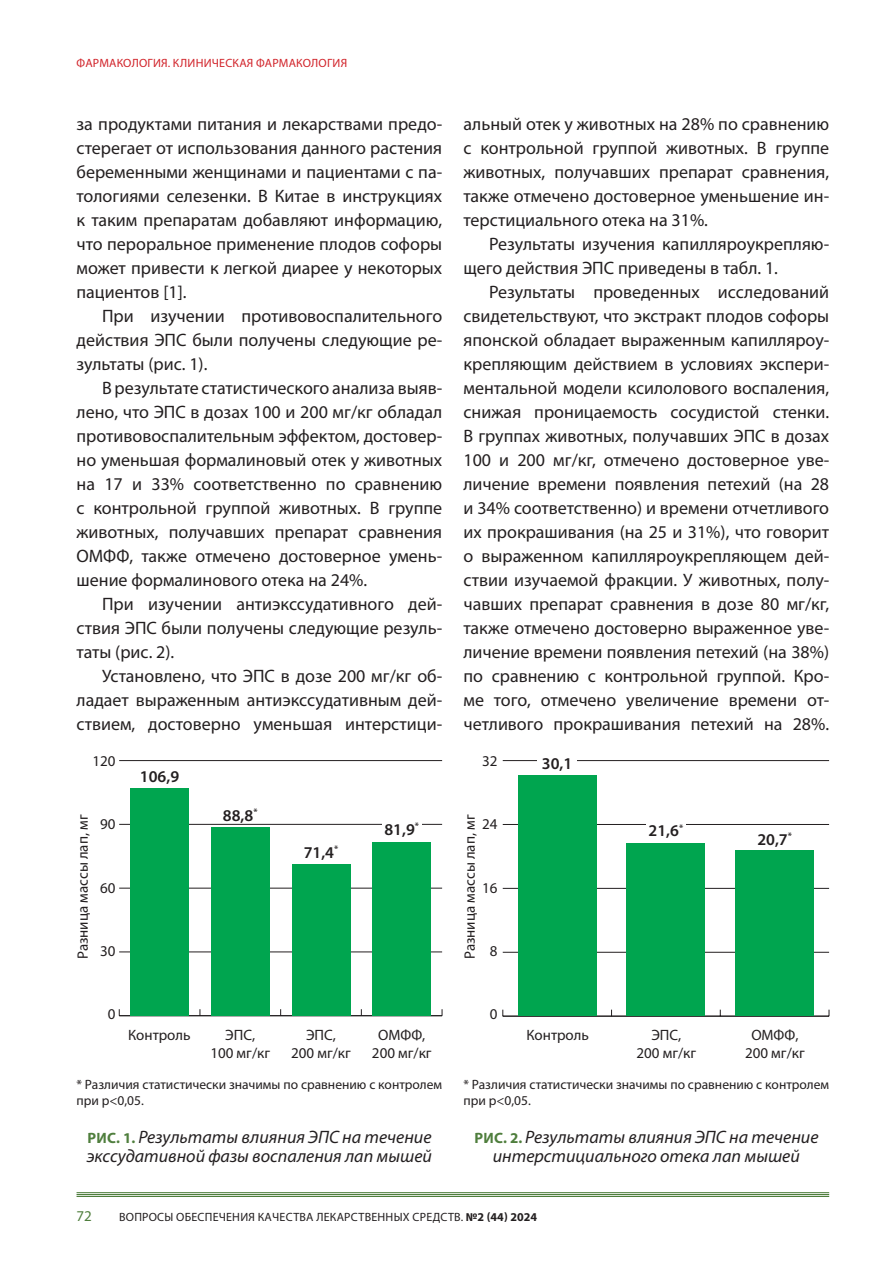
<style>
.page{position:relative;width:893px;height:1263px;background:#fff}
.page>*{position:absolute;margin:0;border:0;box-sizing:border-box;transform-origin:0 0}
.text{font:18px/24px "Myriad Pro";color:#231f20;text-align:justify}
.text_perenos{font:18px/24px "Myriad Pro";color:#231f20;text-align:justify}
.ris-podp{font:italic 18px/19.5px "Myriad Pro";color:#231f20}
.info{font:600 16.5px "Myriad Pro";color:#231f20}
.info-2{font:15px/18px "Myriad Pro";color:#231f20;text-align:center}
.t1{font:15px "Myriad Pro";color:#4f7e3d}
.info-3{font:13.5px/16.5px "Myriad Pro";color:#231f20}
.t2{font:12px "Myriad Pro";letter-spacing:.02em;color:#231f20}
.t3{font:12px "Myriad Pro";letter-spacing:.02em;color:#d1232a}
.s1{font-weight:700;font-style:normal;font-size:15px;color:#4f7e3d}
.s2{font-weight:700}
</style>
<div class="page">
<hr style="left:77px;top:1192px;width:752px;height:1px;background:#4f7e3d">
<hr style="left:77px;top:1194px;width:752px;height:1px;background:#4f7e3d">
<hr style="left:77px;top:1196px;width:752px;height:1px;background:#4f7e3d">
<hr style="left:503px;top:1016px;width:326px;height:1px;background:#231f20">
<hr style="left:503px;top:952px;width:326px;height:1px;background:#231f20">
<hr style="left:503px;top:888px;width:326px;height:1px;background:#231f20">
<hr style="left:503px;top:824px;width:326px;height:1px;background:#231f20">
<hr style="left:503px;top:760px;width:326px;height:1px;background:#231f20">
<div style="left:518px;top:776px;width:78px;height:240px;background:#00a54f"></div>
<div style="left:627px;top:844px;width:78px;height:172px;background:#00a54f"></div>
<div style="left:735px;top:851px;width:79px;height:165px;background:#00a54f"></div>
<hr style="left:119px;top:1015px;width:323px;height:1px;background:#231f20">
<hr style="left:119px;top:952px;width:323px;height:1px;background:#231f20">
<hr style="left:119px;top:888px;width:323px;height:1px;background:#231f20">
<hr style="left:119px;top:824px;width:323px;height:1px;background:#231f20">
<hr style="left:119px;top:760px;width:323px;height:1px;background:#231f20">
<div style="left:130px;top:788px;width:59px;height:227px;background:#00a54f"></div>
<div style="left:211px;top:827px;width:58px;height:188px;background:#00a54f"></div>
<div style="left:292px;top:864px;width:58px;height:151px;background:#00a54f"></div>
<div style="left:373px;top:842px;width:58px;height:173px;background:#00a54f"></div>
<div style="left:382px;top:822px;width:39px;height:16px;background:#fff"></div>
<div style="left:537px;top:756px;width:40px;height:18px;background:#fff"></div>
<div style="left:646px;top:824px;width:39px;height:16px;background:#fff"></div>
<p class="t3" style="left:77px;top:56px;width:272px">ФАРМАКОЛОГИЯ. КЛИНИЧЕСКАЯ ФАРМАКОЛОГИЯ</p>
<p class="text" style="left:77px;top:112px;width:367px">за продуктами питания и лекарствами предо&shy;стерегает от использования данного растения беременными женщинами и пациентами с па&shy;тологиями селезенки. В Китае в инструкциях к таким препаратам добавляют информацию, что пероральное применение плодов софоры может привести к легкой диарее у некоторых пациентов [1].</p>
<p class="text" style="left:77px;top:304px;width:367px;text-indent:26px">При изучении противовоспалительного действия ЭПС были получены следующие ре&shy;зультаты (рис. 1).</p>
<p class="text" style="left:77px;top:376px;width:367px;text-indent:26px">В результате статистического анализа выяв&shy;лено, что ЭПС в дозах 100 и 200 мг/кг обладал противовоспалительным эффектом, достовер&shy;но уменьшая формалиновый отек у животных на 17 и 33% соответственно по сравнению с контрольной группой животных. В группе животных, получавших препарат сравнения ОМФФ, также отмечено достоверное умень&shy;шение формалинового отека на 24%.</p>
<p class="text" style="left:77px;top:592px;width:367px;text-indent:26px">При изучении антиэкссудативного дей&shy;ствия ЭПС были получены следующие резуль&shy;таты (рис. 2).</p>
<p class="text_perenos" style="left:77px;top:664px;width:367px;text-indent:26px">Установлено, что ЭПС в дозе 200 мг/кг об&shy;ладает выраженным антиэкссудативным дей&shy;ствием, достоверно уменьшая интерстици-</p>
<p class="info-2" style="left:93px;top:751px;width:25px">120</p>
<p class="info-2" style="left:74px;top:959px;width:146px;rotate:-90deg">Разница массы лап, мг</p>
<p class="info-2" style="left:100px;top:815px;width:17px">90</p>
<p class="info-2" style="left:100px;top:878px;width:17px">60</p>
<p class="info-2" style="left:100px;top:942px;width:17px">30</p>
<p class="info" style="left:140px;top:767px;width:41px">106,9</p>
<p class="info" style="left:223px;top:806px;width:36px">88,8<sup>*</sup></p>
<p class="info" style="left:304px;top:843px;width:36px">71,4<sup>*</sup></p>
<p class="info" style="left:384px;top:820px;width:36px">81,9<sup>*</sup></p>
<p class="info-2" style="left:108px;top:1005px;width:9px">0</p>
<p class="info-2" style="left:128px;top:1025px;width:64px">Контроль</p>
<p class="info-2" style="left:210px;top:1025px;width:61px">ЭПС,<br>100 мг/кг</p>
<p class="info-2" style="left:291px;top:1025px;width:61px">ЭПС,<br>200 мг/кг</p>
<p class="info-2" style="left:372px;top:1025px;width:61px">ОМФФ,<br>200 мг/кг</p>
<p class="text_perenos" style="left:463px;top:112px;width:367px">альный отек у животных на 28% по сравнению с контрольной группой животных. В группе животных, получавших препарат сравнения, также отмечено достоверное уменьшение ин&shy;терстициального отека на 31%.</p>
<p class="text" style="left:463px;top:232px;width:367px;text-indent:26px">Результаты изучения капилляроукрепляю&shy;щего действия ЭПС приведены в табл. 1.</p>
<p class="text" style="left:463px;top:280px;width:367px;text-indent:26px">Результаты проведенных исследований свидетельствуют, что экстракт плодов софоры японской обладает выраженным капилляроу&shy;крепляющим действием в условиях экспери&shy;ментальной модели ксилолового воспаления, снижая проницаемость сосудистой стенки.<br>В группах животных, получавших ЭПС в дозах 100 и 200 мг/кг, отмечено достоверное уве&shy;личение времени появления петехий (на 28 и 34% соответственно) и времени отчетливого их прокрашивания (на 25 и 31%), что говорит о выраженном капилляроукрепляющем дей&shy;ствии изучаемой фракции. У животных, полу&shy;чавших препарат сравнения в дозе 80 мг/кг, также отмечено достоверно выраженное уве&shy;личение времени появления петехий (на 38%) по сравнению с контрольной группой. Кро&shy;ме того, отмечено увеличение времени от&shy;четливого прокрашивания петехий на 28%.</p>
<p class="info-2" style="left:482px;top:751px;width:17px">32</p>
<p class="info-2" style="left:460px;top:959px;width:146px;rotate:-90deg">Разница массы лап, мг</p>
<p class="info-2" style="left:482px;top:815px;width:17px">24</p>
<p class="info-2" style="left:482px;top:878px;width:17px">16</p>
<p class="info-2" style="left:490px;top:942px;width:9px">8</p>
<p class="info-2" style="left:490px;top:1005px;width:9px">0</p>
<p class="info" style="left:542px;top:754px;width:32px">30,1</p>
<p class="info" style="left:649px;top:821px;width:36px">21,6<sup>*</sup></p>
<p class="info" style="left:757px;top:830px;width:36px">20,7<sup>*</sup></p>
<p class="info-2" style="left:527px;top:1025px;width:64px">Контроль</p>
<p class="info-2" style="left:636px;top:1025px;width:61px">ЭПС,<br>200 мг/кг</p>
<p class="info-2" style="left:745px;top:1025px;width:61px">ОМФФ,<br>200 мг/кг</p>
<p class="info-3" style="left:77px;top:1076px;width:367px">* Различия статистически значимы по сравнению с контролем при р&lt;0,05.</p>
<p class="info-3" style="left:463px;top:1076px;width:367px">* Различия статистически значимы по сравнению с контролем при р&lt;0,05.</p>
<p class="ris-podp" style="left:87px;top:1127px;width:347px"><span class="s1">РИС. 1.</span> Результаты влияния ЭПС на течение экссудативной фазы воспаления лап мышей</p>
<p class="ris-podp" style="left:474px;top:1127px;width:346px;text-align:center"><span class="s1">РИС. 2.</span> Результаты влияния ЭПС на течение интерстициального отека лап мышей</p>
<p class="t1" style="left:77px;top:1207px;width:17px">72</p>
<p class="t2" style="left:119px;top:1209px;width:419px">ВОПРОСЫ ОБЕСПЕЧЕНИЯ КАЧЕСТВА ЛЕКАРСТВЕННЫХ СРЕДСТВ. <span class="s2">№2 (44) 2024</span></p>
</div>
